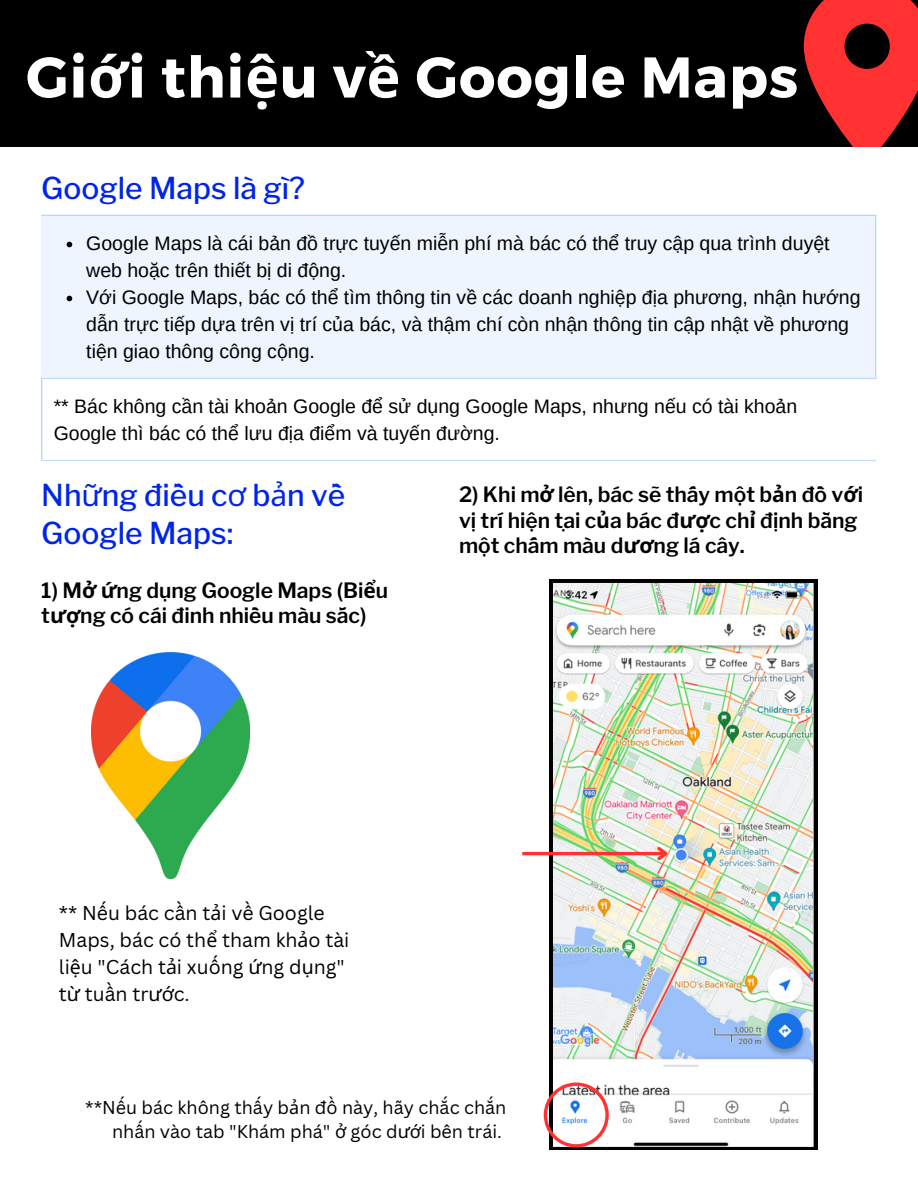
<style>
.page{position:relative;width:918px;height:1188px;background:#fff}
.page>*{position:absolute;margin:0;border:0;box-sizing:border-box;transform-origin:0 0}
.t1{font:700 57.3px "Montserrat";letter-spacing:.015em;color:#fff}
.t2{font:500 30px/37.2px "Libre Franklin";color:#0025e8}
.t3{font:600 21px/25.8px "Libre Franklin";color:#000}
.t4{font:19.5px/27px "Arimo";color:#000}
.t5{font:19.5px/27px "Canva Sans";color:#000}
.t6{font:18px/24.8px "Canva Sans";color:#000;text-align:right}
.s1{font-family:"Noto Sans"}
.s2{font-family:"Noto Sans";font-weight:400}
.s3{font-family:"Noto Sans";font-weight:700}
</style>
<div class="page">
<div style="left:0;top:0;width:918px;height:147px;background:#000"></div>
<svg style="left:804px;top:0;width:114px;height:146px"></svg>
<div style="left:42px;top:215px;width:834px;height:164px;background:#eef5ff"></div>
<svg style="left:67px;top:242px;width:5px;height:5px"></svg>
<svg style="left:67px;top:296px;width:5px;height:5px"></svg>
<hr style="left:41px;top:379px;width:1px;height:81px;background:#c2dcfd">
<hr style="left:875px;top:216px;width:1px;height:162px;background:#c2dcfd">
<hr style="left:42px;top:215px;width:834px;height:1px;background:#c2dcfd">
<hr style="left:41px;top:378px;width:835px;height:1px;background:#c2dcfd">
<hr style="left:41px;top:460px;width:835px;height:1px;background:#c2dcfd">
<img style="left:92px;top:652px;width:157px;height:226px">
<img style="left:550px;top:580px;width:267px;height:570px">
<svg style="left:544px;top:1082px;width:65px;height:66px"></svg>
<hr style="left:522px;top:852px;width:144px;height:3px;background:#ff3131">
<svg style="left:654px;top:844px;width:17px;height:19px"></svg>
<p class="t1" style="left:26px;top:40px;width:774px">Gi<span class="s1">ớ</span>i thi<span class="s1">ệ</span>u v<span class="s1">ề</span> Google Maps</p>
<p class="t2" style="left:41px;top:169px;width:265px">Google Maps là gì?</p>
<p class="t4" style="left:86px;top:229px;width:745px">Google Maps là cái bản đồ trực tuyến miễn phí mà bác có thể truy cập qua trình duyệt web hoặc trên thiết bị di động.</p>
<p class="t4" style="left:86px;top:283px;width:776px">Với Google Maps, bác có thể tìm thông tin về các doanh nghiệp địa phương, nhận hướng dẫn trực tiếp dựa trên vị trí của bác, và thậm chí còn nhận thông tin cập nhật về phương tiện giao thông công cộng.</p>
<p class="t4" style="left:54px;top:392px;width:745px">** Bác không cần tài khoản Google để sử dụng Google Maps, nhưng nếu có tài khoản<br>Google thì bác có thể lưu địa điểm và tuyến đường.</p>
<p class="t2" style="left:41px;top:477px;width:303px">Nh<span class="s2">ữ</span>ng điều c<span class="s2">ơ</span> b<span class="s2">ả</span>n về<br>Google Maps:</p>
<p class="t3" style="left:41px;top:577px;width:348px">1) M<span class="s3">ở ứ</span>ng dụng Google Maps (Bi<span class="s3">ể</span>u t<span class="s3">ượ</span>ng có cái đinh nhiều màu sắc)</p>
<p class="t3" style="left:459px;top:481px;width:406px">2) Khi m<span class="s3">ở</span> lên, bác sẽ thấy một b<span class="s3">ả</span>n đồ v<span class="s3">ớ</span>i vị trí hiện tại c<span class="s3">ủ</span>a bác đ<span class="s3">ượ</span>c ch<span class="s3">ỉ</span> định bằng một chấm màu d<span class="s3">ươ</span>ng lá cây.</p>
<p class="t5" style="left:59px;top:899px;width:292px">** Nếu bác cần t<span class="s1">ả</span>i về Google<br>Maps, bác có th<span class="s1">ể</span> tham kh<span class="s1">ả</span>o tài li<span class="s1">ệ</span>u "Cách t<span class="s1">ả</span>i xuống <span class="s1">ứ</span>ng d<span class="s1">ụ</span>ng" t<span class="s1">ừ</span> tuần tr<span class="s1">ướ</span>c.</p>
<p class="t6" style="left:85px;top:1094px;width:423px">**Nếu bác không thấy b<span class="s1">ả</span>n đồ này, hãy chắc chắn nhấn vào tab "Khám phá" <span class="s1">ở</span> góc d<span class="s1">ướ</span>i bên trái.</p>
</div>
